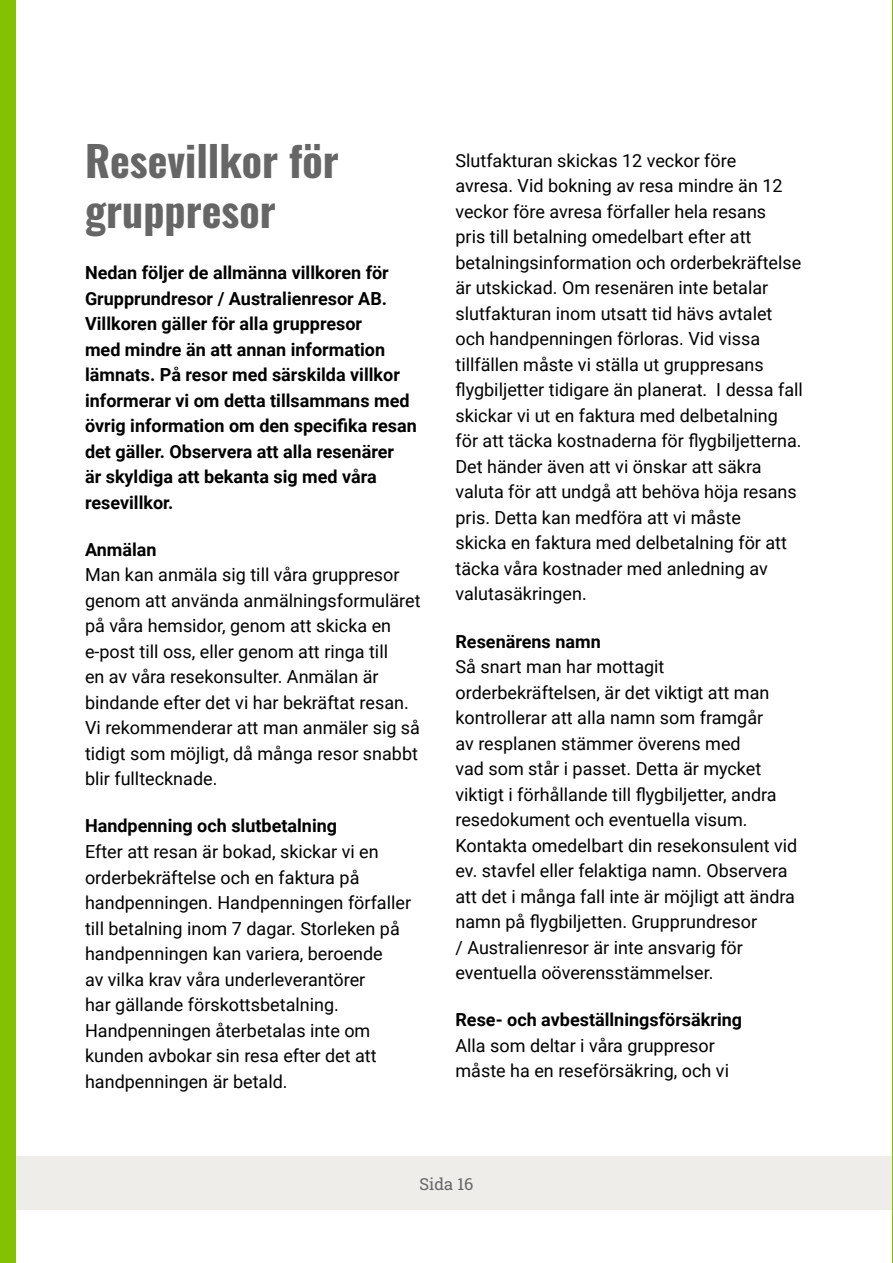
<style>
.page{position:relative;width:893px;height:1263px;background:#fff}
.page>*{position:absolute;margin:0;border:0;box-sizing:border-box;transform-origin:0 0}
.t1{font:42px/50.4px "Oswald";color:#666}
.t2{font:18px/25.5px "Roboto";color:#000}
.t3{font:700 18px/25.5px "Roboto";color:#000}
.t4{font:16.5px "Roboto Slab";color:#666}
</style>
<div class="page">
<div style="left:16px;top:1157px;width:877px;height:53px;background:#efedea"></div>
<div style="left:0;top:0;width:16px;height:1263px;background:#84c100"></div>
<hr style="left:892px;top:0;width:1px;height:1263px;background:#84c100">
<h1 class="t1" style="left:85px;top:131px;width:255px">Resevillkor för gruppresor</h1>
<p class="t3" style="left:85px;top:259px;width:333px">Nedan följer de allmänna villkoren för Grupprundresor / Australienresor AB.<br>Villkoren gäller för alla gruppresor<br>med mindre än att annan information lämnats. På resor med särskilda villkor informerar vi om detta tillsammans med övrig information om den specifika resan det gäller. Observera att alla resenärer<br>är skyldiga att bekanta sig med våra resevillkor.</p>
<p class="t3" style="left:85px;top:536px;width:73px">Anmälan</p>
<p class="t2" style="left:85px;top:561px;width:337px">Man kan anmäla sig till våra gruppresor genom att använda anmälningsformuläret på våra hemsidor, genom att skicka en e-post till oss, eller genom att ringa till<br>en av våra resekonsulter. Anmälan är bindande efter det vi har bekräftat resan.<br>Vi rekommenderar att man anmäler sig så tidigt som möjligt, då många resor snabbt blir fulltecknade.</p>
<p class="t3" style="left:85px;top:813px;width:254px">Handpenning och slutbetalning</p>
<p class="t2" style="left:85px;top:838px;width:328px">Efter att resan är bokad, skickar vi en orderbekräftelse och en faktura på handpenningen. Handpenningen förfaller till betalning inom 7 dagar. Storleken på handpenningen kan variera, beroende<br>av vilka krav våra underleverantörer<br>har gällande förskottsbetalning.<br>Handpenningen återbetalas inte om kunden avbokar sin resa efter det att handpenningen är betald.</p>
<p class="t2" style="left:455px;top:147px;width:349px">Slutfakturan skickas 12 veckor före<br>avresa. Vid bokning av resa mindre än 12 veckor före avresa förfaller hela resans<br>pris till betalning omedelbart efter att betalningsinformation och orderbekräftelse är utskickad. Om resenären inte betalar slutfakturan inom utsatt tid hävs avtalet och handpenningen förloras. Vid vissa tillfällen måste vi ställa ut gruppresans flygbiljetter tidigare än planerat. I dessa fall skickar vi ut en faktura med delbetalning för att täcka kostnaderna för flygbiljetterna.<br>Det händer även att vi önskar att säkra valuta för att undgå att behöva höja resans pris. Detta kan medföra att vi måste<br>skicka en faktura med delbetalning för att täcka våra kostnader med anledning av valutasäkringen.</p>
<p class="t3" style="left:455px;top:628px;width:147px">Resenärens namn</p>
<p class="t2" style="left:455px;top:653px;width:343px">Så snart man har mottagit orderbekräftelsen, är det viktigt att man kontrollerar att alla namn som framgår<br>av resplanen stämmer överens med<br>vad som står i passet. Detta är mycket viktigt i förhållande till flygbiljetter, andra resedokument och eventuella visum.<br>Kontakta omedelbart din resekonsulent vid ev. stavfel eller felaktiga namn. Observera att det i många fall inte är möjligt att ändra namn på flygbiljetten. Grupprundresor<br>/ Australienresor är inte ansvarig för eventuella oöverensstämmelser.</p>
<p class="t3" style="left:455px;top:1006px;width:288px">Rese- och avbeställningsförsäkring</p>
<p class="t2" style="left:455px;top:1032px;width:275px">Alla som deltar i våra gruppresor måste ha en reseförsäkring, och vi</p>
<p class="t4" style="left:419px;top:1173px;width:56px">Sida 16</p>
</div>
